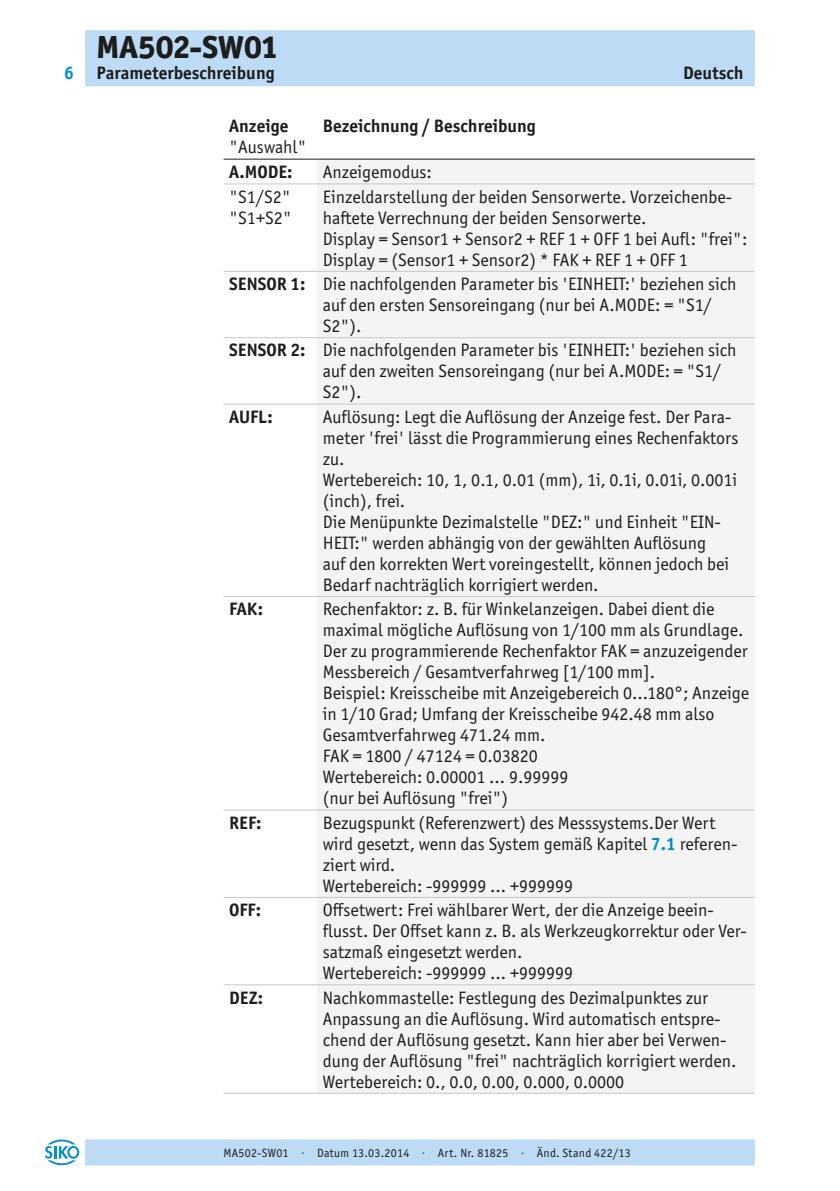
<style>
.page{position:relative;width:840px;height:1191px;background:#fff}
.page>*{position:absolute;margin:0;border:0;box-sizing:border-box;transform-origin:0 0}
.t1{font:800 32px "Officina Sans ITC Pro";color:#1d1d1b}
._05__Book{font:18px/21px "Officina Sans ITC Pro";color:#1d1d1b}
._05__Bold{font:700 18px "Officina Sans ITC Pro";color:#1d1d1b}
.t2{font:700 18px "Officina Sans ITC Pro";color:#008bd2}
.t3{font:12px "Officina Sans ITC Pro";letter-spacing:.02em;color:#1d1d1b}
.s1{font-weight:700;color:#008bd2}
</style>
<div class="page">
<div style="left:85px;top:30px;width:669px;height:56px;background:#bddbf5"></div>
<div style="left:85px;top:1139px;width:669px;height:26px;background:#bddbf5"></div>
<svg style="left:45px;top:1139px;width:34px;height:26px"></svg>
<div style="left:317px;top:160px;width:437px;height:932px;background:#f4f4f4"></div>
<hr style="left:317px;top:159px;width:437px;height:1px;background:#1d1d1b">
<hr style="left:223px;top:183px;width:94px;height:1px;background:#c7c7c6">
<hr style="left:223px;top:271px;width:94px;height:1px;background:#c7c7c6">
<hr style="left:223px;top:337px;width:94px;height:1px;background:#c7c7c6">
<hr style="left:223px;top:404px;width:94px;height:1px;background:#c7c7c6">
<hr style="left:317px;top:183px;width:437px;height:1px;background:#c7c7c6">
<hr style="left:317px;top:271px;width:437px;height:1px;background:#c7c7c6">
<hr style="left:317px;top:337px;width:437px;height:1px;background:#c7c7c6">
<hr style="left:317px;top:404px;width:437px;height:1px;background:#c7c7c6">
<hr style="left:223px;top:596px;width:94px;height:1px;background:#c7c7c6">
<hr style="left:317px;top:596px;width:437px;height:1px;background:#c7c7c6">
<hr style="left:223px;top:159px;width:94px;height:1px;background:#1d1d1b">
<hr style="left:223px;top:809px;width:94px;height:1px;background:#c7c7c6">
<hr style="left:317px;top:809px;width:437px;height:1px;background:#c7c7c6">
<hr style="left:223px;top:897px;width:94px;height:1px;background:#c7c7c6">
<hr style="left:317px;top:897px;width:437px;height:1px;background:#c7c7c6">
<hr style="left:223px;top:984px;width:94px;height:1px;background:#c7c7c6">
<hr style="left:317px;top:984px;width:437px;height:1px;background:#c7c7c6">
<hr style="left:223px;top:1092px;width:94px;height:1px;background:#c7c7c6">
<hr style="left:317px;top:1092px;width:437px;height:1px;background:#c7c7c6">
<p class="t2" style="left:64px;top:62px;width:11px">6</p>
<h1 class="t1" style="left:96px;top:26px;width:181px">MA502-SW01</h1>
<p class="_05__Bold" style="left:96px;top:62px;width:180px">Parameterbeschreibung</p>
<p class="_05__Bold" style="left:682px;top:62px;width:62px">Deutsch</p>
<p class="_05__Bold" style="left:229px;top:115px;width:60px">Anzeige</p>
<p class="_05__Book" style="left:229px;top:136px;width:79px">"Auswahl"</p>
<p class="_05__Bold" style="left:322px;top:115px;width:214px">Bezeichnung / Beschreibung</p>
<p class="_05__Bold" style="left:229px;top:161px;width:65px">A.MODE:</p>
<p class="_05__Book" style="left:322px;top:162px;width:110px">Anzeigemodus:</p>
<p class="_05__Book" style="left:229px;top:186px;width:63px">"S1/S2"</p>
<p class="_05__Book" style="left:229px;top:207px;width:64px">"S1+S2"</p>
<p class="_05__Book" style="left:322px;top:186px;width:410px">Einzeldarstellung der beiden Sensorwerte. Vorzeichenbe&shy;haftete Verrechnung der beiden Sensorwerte.</p>
<p class="_05__Book" style="left:322px;top:228px;width:426px">Display = Sensor1 + Sensor2 + REF 1 + OFF 1 bei Aufl: "frei":</p>
<p class="_05__Book" style="left:322px;top:249px;width:366px">Display = (Sensor1 + Sensor2) * FAK + REF 1 + OFF 1</p>
<p class="_05__Bold" style="left:229px;top:273px;width:78px">SENSOR 1:</p>
<p class="_05__Book" style="left:322px;top:273px;width:415px">Die nachfolgenden Parameter bis 'EINHEIT:' beziehen sich auf den ersten Sensoreingang (nur bei A.MODE: = "S1/<br>S2").</p>
<p class="_05__Bold" style="left:229px;top:339px;width:78px">SENSOR 2:</p>
<p class="_05__Book" style="left:322px;top:340px;width:415px">Die nachfolgenden Parameter bis 'EINHEIT:' beziehen sich auf den zweiten Sensoreingang (nur bei A.MODE: = "S1/<br>S2").</p>
<p class="_05__Bold" style="left:229px;top:405px;width:45px">AUFL:</p>
<p class="_05__Book" style="left:322px;top:406px;width:417px">Auflösung: Legt die Auflösung der Anzeige fest. Der Para&shy;meter 'frei' lässt die Programmierung eines Rechenfaktors zu.</p>
<p class="_05__Book" style="left:322px;top:469px;width:415px">Wertebereich: 10, 1, 0.1, 0.01 (mm), 1i, 0.1i, 0.01i, 0.001i (inch), frei.</p>
<p class="_05__Book" style="left:322px;top:511px;width:407px">Die Menüpunkte Dezimalstelle "DEZ:" und Einheit "EIN-HEIT:" werden abhängig von der gewählten Auflösung auf den korrekten Wert voreingestellt, können jedoch bei Bedarf nachträglich korrigiert werden.</p>
<p class="_05__Bold" style="left:229px;top:598px;width:35px">FAK:</p>
<p class="_05__Book" style="left:322px;top:598px;width:426px">Rechenfaktor: z. B. für Winkelanzeigen. Dabei dient die maximal mögliche Auflösung von 1/100 mm als Grundlage.<br>Der zu programmierende Rechenfaktor FAK = anzuzeigender Messbereich / Gesamtverfahrweg [1/100 mm].</p>
<p class="_05__Book" style="left:322px;top:682px;width:427px">Beispiel: Kreisscheibe mit Anzeigebereich 0...180°; Anzeige in 1/10 Grad; Umfang der Kreisscheibe 942.48 mm also<br>Gesamtverfahrweg 471.24 mm.</p>
<p class="_05__Book" style="left:322px;top:745px;width:216px">FAK = 1800 / 47124 = 0.03820</p>
<p class="_05__Book" style="left:322px;top:766px;width:247px">Wertebereich: 0.00001 ... 9.99999</p>
<p class="_05__Book" style="left:322px;top:787px;width:187px">(nur bei Auflösung "frei")</p>
<p class="_05__Bold" style="left:229px;top:811px;width:34px">REF:</p>
<p class="_05__Book" style="left:322px;top:812px;width:416px">Bezugspunkt (Referenzwert) des Messsystems.Der Wert wird gesetzt, wenn das System gemäß Kapitel <span class="s1">7.1</span> referen&shy;ziert wird.</p>
<p class="_05__Book" style="left:322px;top:875px;width:252px">Wertebereich: -999999 ... +999999</p>
<p class="_05__Bold" style="left:229px;top:898px;width:33px">OFF:</p>
<p class="_05__Book" style="left:322px;top:899px;width:425px">Offsetwert: Frei wählbarer Wert, der die Anzeige beein&shy;flusst. Der Offset kann z. B. als Werkzeugkorrektur oder Ver&shy;satzmaß eingesetzt werden.</p>
<p class="_05__Book" style="left:322px;top:962px;width:252px">Wertebereich: -999999 ... +999999</p>
<p class="_05__Bold" style="left:229px;top:986px;width:35px">DEZ:</p>
<p class="_05__Book" style="left:322px;top:987px;width:415px">Nachkommastelle: Festlegung des Dezimalpunktes zur Anpassung an die Auflösung. Wird automatisch entspre&shy;chend der Auflösung gesetzt. Kann hier aber bei Verwen&shy;dung der Auflösung "frei" nachträglich korrigiert werden.</p>
<p class="_05__Book" style="left:322px;top:1071px;width:303px">Wertebereich: 0., 0.0, 0.00, 0.000, 0.0000</p>
<p class="t3" style="left:223px;top:1145px;width:408px">MA502-SW01 · Datum 13.03.2014 · Art. Nr. 81825 · Änd. Stand 422/13</p>
</div>
